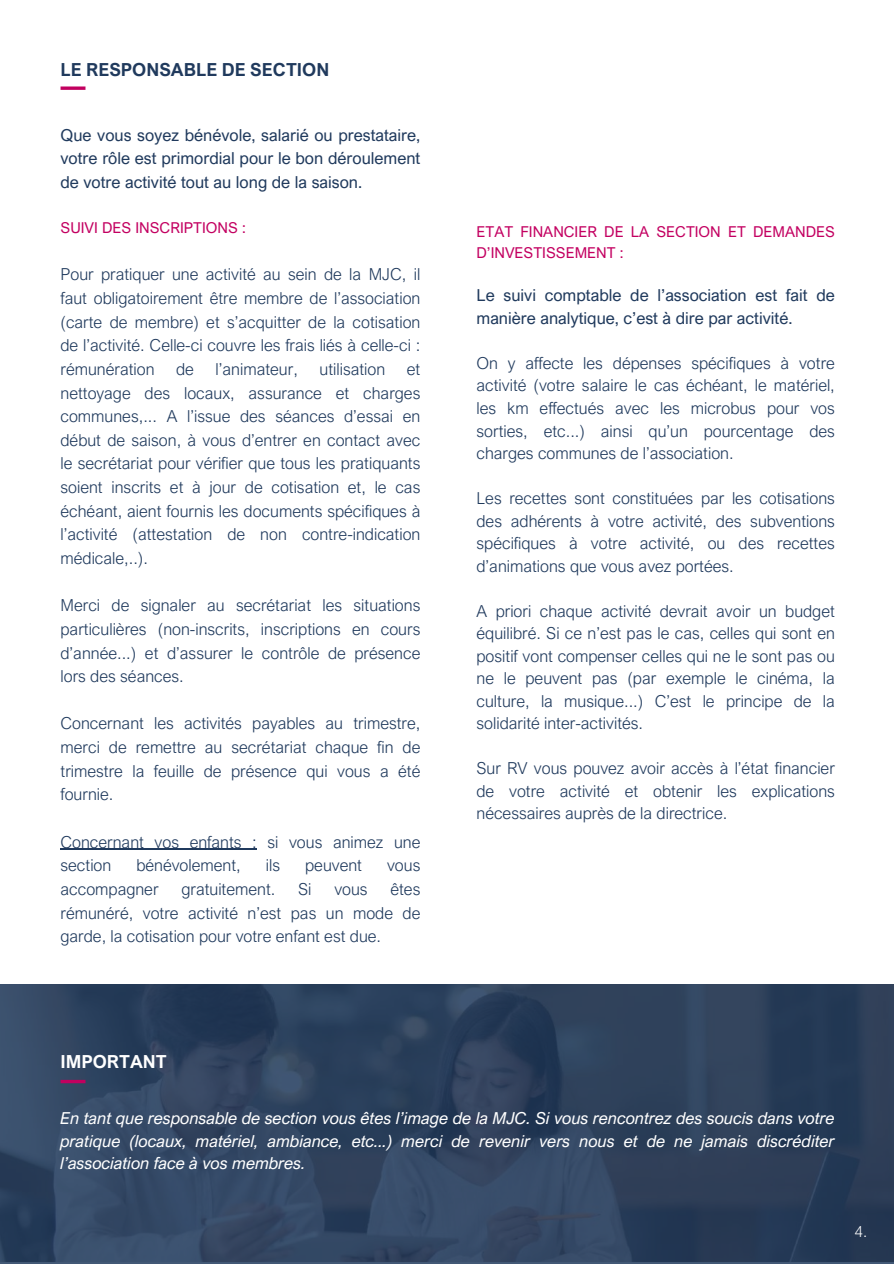
<style>
.page{position:relative;width:894px;height:1264px;background:#fff}
.page>*{position:absolute;margin:0;border:0;box-sizing:border-box;transform-origin:0 0}
.t1{font:700 18px "Arial Nova";color:#203a5d}
.t2{font:700 18px "Arial Nova";color:#fff}
.t3{font:300 16.5px/23.7px "Arial Nova";color:#203a5d;text-align:justify}
.t4{font:italic 16.5px/22.5px "Arial Nova";color:#fff;text-align:justify}
.t5{font:16.5px/23.7px "Arial Nova";color:#203a5d;text-align:justify}
.t6{font:15px/20.2px "Arial Nova";color:#c30061}
.t7{font:300 15px "Arial Nova";color:#fff}
</style>
<div class="page">
<svg style="left:60px;top:86px;width:25px;height:4px"></svg>
<svg style="left:0;top:984px;width:893px;height:279px;fill:#30415c"></svg>
<svg style="left:60px;top:1079px;width:25px;height:4px"></svg>
<hr style="left:60px;top:848px;width:197px;height:1px;background:#203a5d">
<p class="t1" style="left:60px;top:58px;width:270px">LE RESPONSABLE DE SECTION</p>
<p class="t5" style="left:60px;top:123px;width:361px">Que vous soyez bénévole, salarié ou prestataire, votre rôle est primordial pour le bon déroulement de votre activité tout au long de la saison.</p>
<p class="t6" style="left:60px;top:217px;width:187px">SUIVI DES INSCRIPTIONS :</p>
<p class="t3" style="left:60px;top:262px;width:361px">Pour pratiquer une activité au sein de la MJC, il faut obligatoirement être membre de l’association (carte de membre) et s’acquitter de la cotisation de l’activité. Celle-ci couvre les frais liés à celle-ci : rémunération</p>
<p class="t3" style="left:176px;top:357px;width:19px">de</p>
<p class="t3" style="left:215px;top:357px;width:84px">l’animateur,</p>
<p class="t3" style="left:319px;top:357px;width:67px">utilisation</p>
<p class="t3" style="left:60px;top:357px;width:361px;text-indent:346px">et nettoyage des locaux, assurance et charges communes,... A l’issue des séances d’essai en début de saison, à vous d’entrer en contact avec le secrétariat pour vérifier que tous les pratiquants soient inscrits et à jour de cotisation et, le cas échéant, aient fournis les documents spécifiques à l’activité (attestation de non contre-indication médicale,..).</p>
<p class="t3" style="left:60px;top:593px;width:361px">Merci de signaler au secrétariat les situations particulières (non-inscrits, inscriptions en cours d’année...) et d’assurer le contrôle de présence lors des séances.</p>
<p class="t3" style="left:60px;top:711px;width:361px">Concernant les activités payables au trimestre, merci de remettre au secrétariat chaque fin de trimestre la feuille de présence qui vous a été fournie.</p>
<p class="t3" style="left:60px;top:829px;width:361px">Concernant vos enfants : si vous animez une section</p>
<p class="t3" style="left:136px;top:853px;width:106px">bénévolement,</p>
<p class="t3" style="left:266px;top:853px;width:16px">ils</p>
<p class="t3" style="left:305px;top:853px;width:58px">peuvent</p>
<p class="t3" style="left:387px;top:853px;width:35px">vous</p>
<p class="t3" style="left:60px;top:876px;width:99px">accompagner</p>
<p class="t3" style="left:181px;top:876px;width:95px">gratuitement.</p>
<p class="t3" style="left:298px;top:876px;width:15px">Si</p>
<p class="t3" style="left:334px;top:876px;width:35px">vous</p>
<p class="t3" style="left:60px;top:876px;width:361px;text-indent:330px">êtes rémunéré, votre activité n’est pas un mode de garde, la cotisation pour votre enfant est due.</p>
<p class="t6" style="left:476px;top:221px;width:360px">ETAT FINANCIER DE LA SECTION ET DEMANDES<br>D’INVESTISSEMENT :</p>
<p class="t5" style="left:476px;top:284px;width:360px;line-height:22.5px">Le suivi comptable de l’association est fait de manière analytique, c’est à dire par activité.</p>
<p class="t3" style="left:476px;top:351px;width:360px;line-height:22.5px">On y affecte les dépenses spécifiques à votre activité (votre salaire le cas échéant, le matériel, les km effectués avec les microbus pour vos sorties, etc...) ainsi qu’un pourcentage des charges communes de l’association.</p>
<p class="t3" style="left:476px;top:486px;width:360px;line-height:22.5px">Les recettes sont constituées par les cotisations des adhérents à votre activité, des subventions spécifiques à votre activité, ou des recettes d’animations que vous avez portées.</p>
<p class="t3" style="left:476px;top:599px;width:360px;line-height:22.5px">A priori chaque activité devrait avoir un budget équilibré. Si ce n’est pas le cas, celles qui sont en positif vont compenser celles qui ne le sont pas ou ne le peuvent pas (par exemple le cinéma, la culture, la musique...) C’est le principe de la solidarité inter-activités.</p>
<p class="t3" style="left:476px;top:756px;width:360px;line-height:22.5px">Sur RV vous pouvez avoir accès à l’état financier de votre activité et obtenir les explications nécessaires auprès de la directrice.</p>
<p class="t2" style="left:60px;top:1050px;width:108px">IMPORTANT</p>
<p class="t4" style="left:60px;top:1106px;width:775px">En tant que responsable de section vous êtes l’image de la MJC. Si vous rencontrez des soucis dans votre pratique (locaux, matériel, ambiance, etc...) merci de revenir vers nous et de ne jamais discréditer l’association face à vos membres.</p>
<p class="t7" style="left:854px;top:1222px;width:14px">4.</p>
</div>
